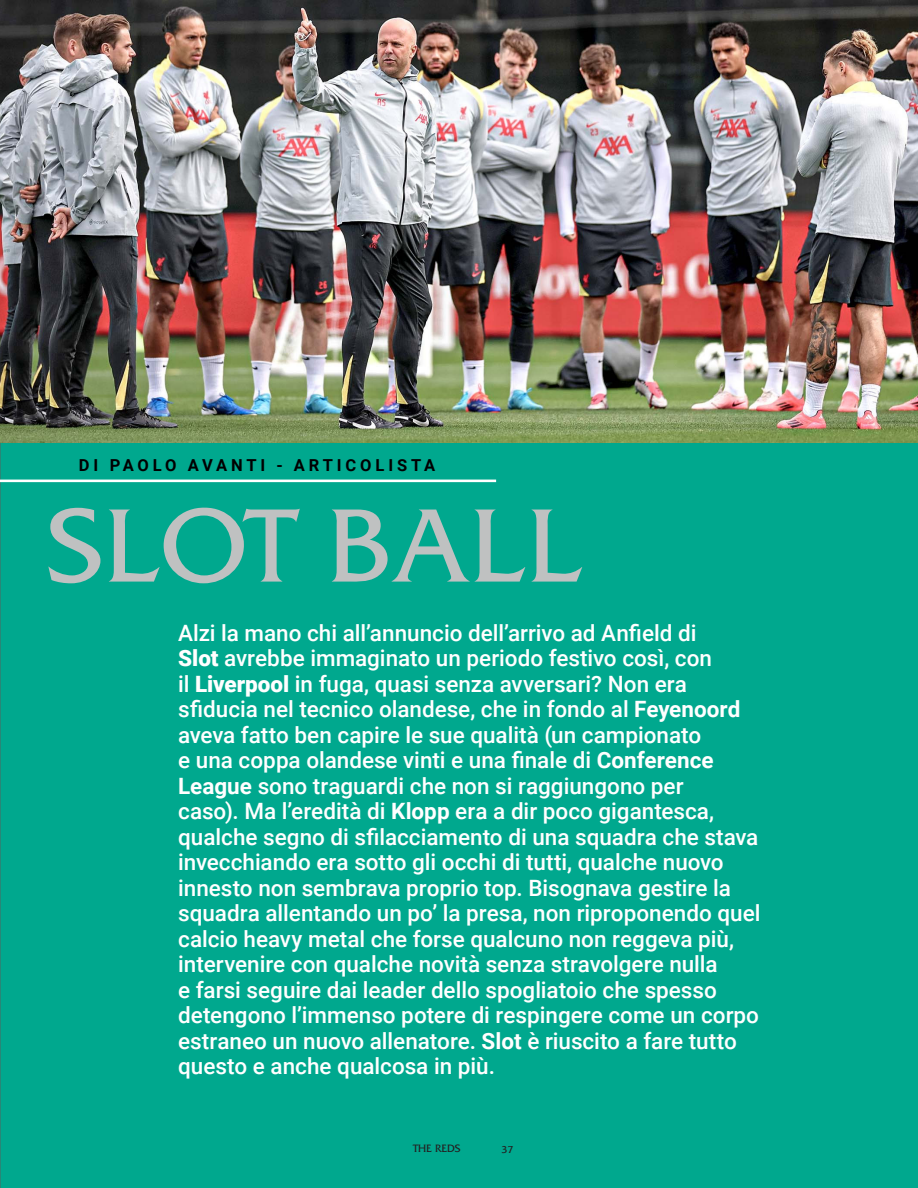
<style>
.page{position:relative;width:918px;height:1188px;background:#00a88e}
.page>*{position:absolute;margin:0;border:0;box-sizing:border-box;transform-origin:0 0}
.Headline_Text_-_Utop{font:109.5px "Friz Quadrata";color:#bfc1c1}
.Body_Text_-_11pt{font:500 22.5px/25.5px "Roboto";color:#fff}
.Section_Header_-_Rig{font:700 16.5px "Roboto";letter-spacing:.235em;color:#000001}
.t1{font:11.25px "Friz Quadrata";color:#231f20}
.t2{font:10.5px "Friz Quadrata";color:#231f20}
.s1{font-weight:900}
.s2{font-weight:700}
</style>
<div class="page">
<img style="left:1px;top:0;width:917px;height:443px">
<hr style="left:0;top:480px;width:496px;height:2px;background:#fff">
<p class="Section_Header_-_Rig" style="left:79px;top:453px;width:358px">DI PAOLO AVANTI - ARTICOLISTA</p>
<p class="Headline_Text_-_Utop" style="left:47px;top:485px;width:538px">SLOT BALL</p>
<p class="Body_Text_-_11pt" style="left:178px;top:619px;width:584px">Alzi la mano chi all’annuncio dell’arrivo ad Anfield di<br><span class="s1">Slot</span> avrebbe immaginato un periodo festivo così, con<br>il <span class="s1">Liverpool</span> in fuga, quasi senza avversari? Non era sfiducia nel tecnico olandese, che in fondo al <span class="s2">Feyenoord </span>aveva fatto ben capire le sue qualità (un campionato<br>e una coppa olandese vinti e una finale di <span class="s2">Conference League</span> sono traguardi che non si raggiungono per<br>caso). Ma l’eredità di <span class="s2">Klopp</span> era a dir poco gigantesca, qualche segno di sfilacciamento di una squadra che stava invecchiando era sotto gli occhi di tutti, qualche nuovo innesto non sembrava proprio top. Bisognava gestire la squadra allentando un po’ la presa, non riproponendo quel calcio heavy metal che forse qualcuno non reggeva più, intervenire con qualche novità senza stravolgere nulla<br>e farsi seguire dai leader dello spogliatoio che spesso detengono l’immenso potere di respingere come un corpo estraneo un nuovo allenatore. <span class="s2">Slot</span> è riuscito a fare tutto questo e anche qualcosa in più.</p>
<p class="t1" style="left:413px;top:1142px;width:49px">THE REDS</p>
<p class="t2" style="left:502px;top:1143px;width:13px">37</p>
</div>
